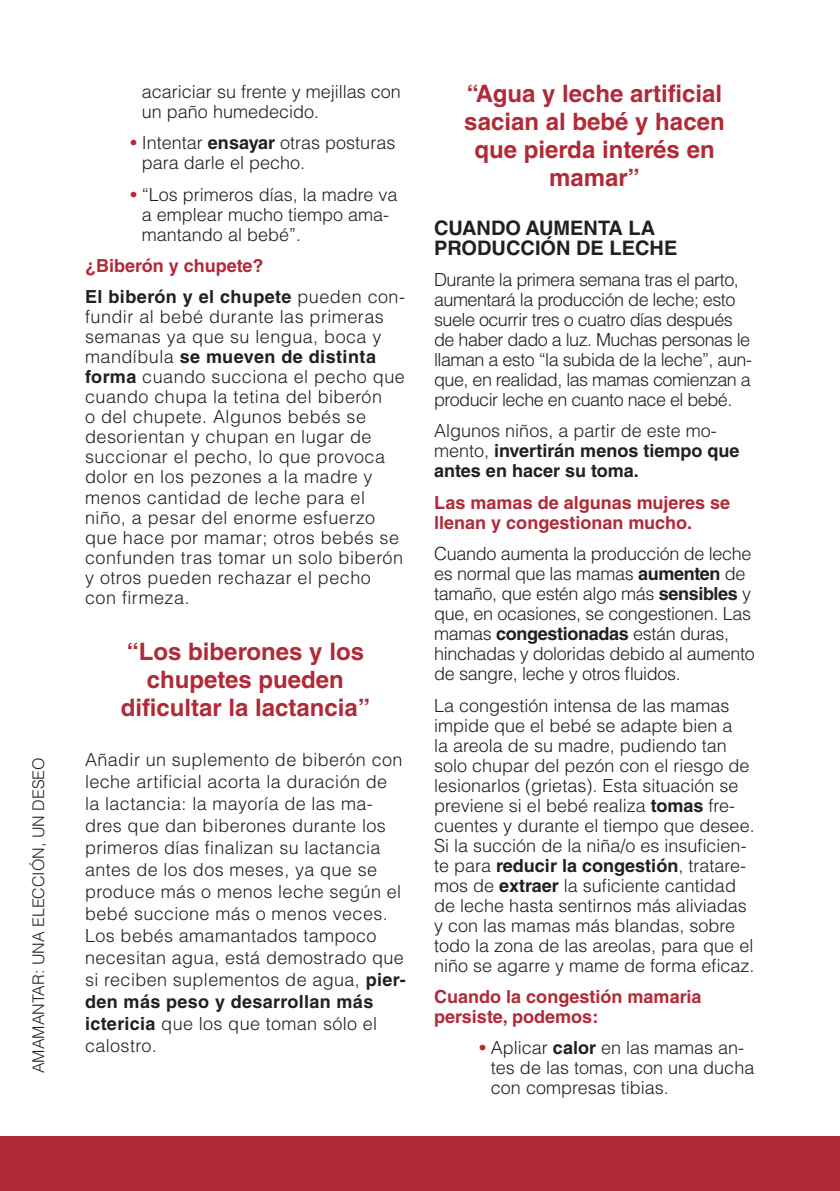
<style>
.page{position:relative;width:840px;height:1191px;background:#fff}
.page>*{position:absolute;margin:0;border:0;box-sizing:border-box;transform-origin:0 0}
.comun{font:700 24px/28px "Helvetica LT Std";color:#b12a37;text-align:center}
.comun-2{font:700 20px/20px "Helvetica LT Std";color:#231f20}
.comun-3{font:300 18px/20px "Helvetica LT Std";color:#231f20}
.comun-4{font:300 18px/20px "Helvetica LT Std";letter-spacing:.025em;color:#231f20}
.comun-5{font:300 18px/22px "Helvetica LT Std";letter-spacing:.02em;color:#231f20}
.comun-6{font:300 18px/20px "Helvetica LT Std";letter-spacing:-.03em;color:#231f20}
.comun-7{font:300 18px/20px "Helvetica LT Std";letter-spacing:-.02em;color:#231f20}
.comun-8{font:700 18px/20px "Helvetica LT Std";color:#b12a37}
.comun-9{font:700 18px/20px "Helvetica LT Std";color:#231f20}
.t1{font:300 16px "Helvetica LT Std";color:#231f20}
.s1{font-weight:400;color:#b12a37}
.s2{font-weight:700}
.s3{font-weight:300}
</style>
<div class="page">
<div style="left:0;top:1136px;width:839px;height:55px;background:#b12a37"></div>
<hr style="left:839px;top:1136px;width:1px;height:55px;background:#b12a37">
<p class="t1" style="left:28px;top:1073px;width:317px;rotate:-90deg">AMAMANTAR: UNA ELECCIÓN, UN DESEO</p>
<p class="comun-3" style="left:142px;top:81px;width:260px">acariciar su frente y mejillas con un paño humedecido.</p>
<p class="comun-3" style="left:142px;top:133px;width:255px;text-indent:-11px"><span class="s1">•</span> Intentar <span class="s2">ensayar</span> otras posturas para darle el pecho.</p>
<p class="comun-3" style="left:142px;top:184px;width:257px;text-indent:-11px"><span class="s1">•</span> “Los primeros días, la madre va a emplear mucho tiempo ama&shy;mantando al bebé”.</p>
<p class="comun-8" style="left:85px;top:255px;width:180px">¿Biberón y chupete?</p>
<p class="comun-4" style="left:85px;top:287px;width:321px"><span class="s2">El biberón y el chupete</span> pueden con&shy;fundir al bebé durante las primeras semanas ya que su lengua, boca y mandíbula <span class="s2">se mueven de distinta forma</span> cuando succiona el pecho que cuando chupa la tetina del biberón<br>o del chupete. Algunos bebés se desorientan y chupan en lugar de succionar el pecho, lo que provoca dolor en los pezones a la madre y menos cantidad de leche para el niño, a pesar del enorme esfuerzo que hace por mamar; otros bebés se confunden tras tomar un solo biberón y otros pueden rechazar el pecho con firmeza.</p>
<p class="comun" style="left:121px;top:637px;width:250px">“Los biberones y los chupetes pueden dificultar la lactancia”</p>
<p class="comun-5" style="left:85px;top:748px;width:322px">Añadir un suplemento de biberón con leche artificial acorta la duración de la lactancia: la mayoría de las ma&shy;dres que dan biberones durante los primeros días finalizan su lactancia antes de los dos meses, ya que se produce más o menos leche según el bebé succione más o menos veces.<br>Los bebés amamantados tampoco necesitan agua, está demostrado que si reciben suplementos de agua, <span class="s2">pier&shy;den más peso y desarrollan más ictericia</span> que los que toman sólo el calostro.</p>
<p class="comun" style="left:464px;top:79px;width:262px">“Agua y leche artificial sacian al bebé y hacen que pierda interés en mamar”</p>
<p class="comun-2" style="left:434px;top:217px;width:244px">CUANDO AUMENTA LA<br>PRODUCCIÓN DE LECHE</p>
<p class="comun-6" style="left:434px;top:269px;width:319px">Durante la primera semana tras el parto, aumentará la producción de leche; esto suele ocurrir tres o cuatro días después de haber dado a luz. Muchas personas le llaman a esto “la subida de la leche”, aun&shy;que, en realidad, las mamas comienzan a producir leche en cuanto nace el bebé.</p>
<p class="comun-9" style="left:434px;top:421px;width:307px"><span class="s3">Algunos niños, a partir de este mo&shy;mento,</span> invertirán menos tiempo que antes en hacer su toma.</p>
<p class="comun-8" style="left:434px;top:492px;width:297px">Las mamas de algunas mujeres se llenan y congestionan mucho.</p>
<p class="comun-7" style="left:434px;top:543px;width:322px">Cuando aumenta la producción de leche es normal que las mamas <span class="s2">aumenten</span> de tamaño, que estén algo más <span class="s2">sensibles</span> y que, en ocasiones, se congestionen. Las mamas <span class="s2">congestionadas</span> están duras, hinchadas y doloridas debido al aumento de sangre, leche y otros fluidos.</p>
<p class="comun-3" style="left:434px;top:695px;width:322px">La congestión intensa de las mamas impide que el bebé se adapte bien a<br>la areola de su madre, pudiendo tan solo chupar del pezón con el riesgo de lesionarlos (grietas). Esta situación se previene si el bebé realiza <span class="s2">tomas</span> fre&shy;cuentes y durante el tiempo que desee.<br>Si la succión de la niña/o es insuficien&shy;te para <span class="s2">reducir la congestión</span>, tratare&shy;mos de <span class="s2">extraer</span> la suficiente cantidad de leche hasta sentirnos más aliviadas y con las mamas más blandas, sobre todo la zona de las areolas, para que el niño se agarre y mame de forma eficaz.</p>
<p class="comun-8" style="left:434px;top:986px;width:268px">Cuando la congestión mamaria persiste, podemos:</p>
<p class="comun-3" style="left:490px;top:1037px;width:265px;text-indent:-11px"><span class="s1">•</span> Aplicar <span class="s2">calor</span> en las mamas an&shy;tes de las tomas, con una ducha con compresas tibias.</p>
</div>
